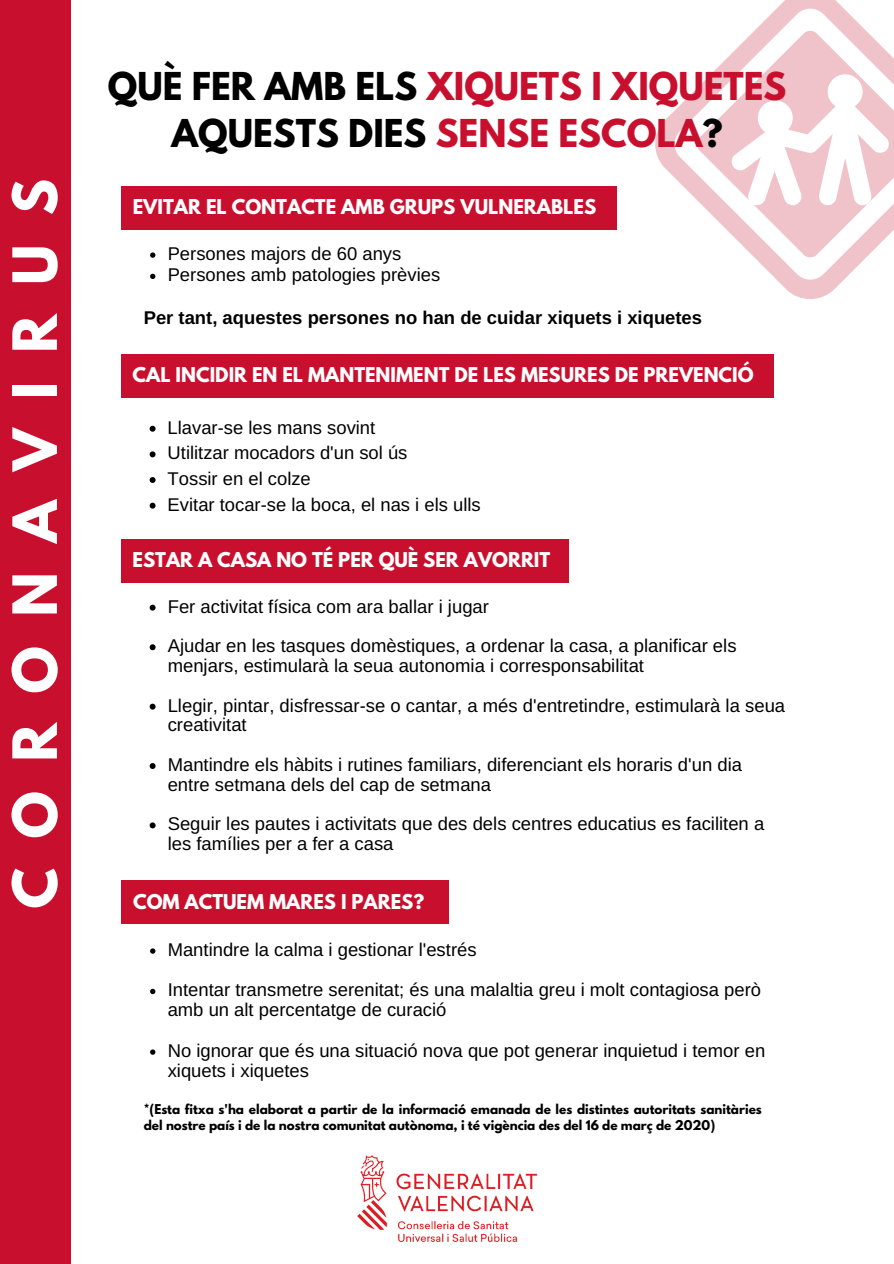
<style>
.page{position:relative;width:894px;height:1264px;background:#fff}
.page>*{position:absolute;margin:0;border:0;box-sizing:border-box;transform-origin:0 0}
.t1{font:700 54px "League Spartan";letter-spacing:.545em;color:#fff}
.t2{font:700 34.05px/46.8px "League Spartan";color:#c8102e;text-align:center}
.t3{font:18.45px/39.6px "Arimo";color:#000}
.t4{font:700 18.45px "Arimo";color:#000}
.t5{font:700 18.15px "League Spartan";color:#fff}
.t6{font:700 12px/15.8px "League Spartan";color:#000}
.s1{color:#000}
</style>
<div class="page">
<div style="left:0;top:0;width:71px;height:1263px;background:#c8102e"></div>
<div style="left:121px;top:186px;width:495px;height:44px;background:#c8102e"></div>
<div style="left:121px;top:354px;width:652px;height:43px;background:#c8102e"></div>
<div style="left:121px;top:539px;width:447px;height:43px;background:#c8102e"></div>
<svg style="left:150px;top:604px;width:5px;height:6px"></svg>
<svg style="left:150px;top:644px;width:5px;height:6px"></svg>
<svg style="left:150px;top:703px;width:5px;height:6px"></svg>
<svg style="left:150px;top:763px;width:5px;height:6px"></svg>
<svg style="left:150px;top:822px;width:5px;height:6px"></svg>
<div style="left:121px;top:880px;width:327px;height:43px;background:#c8102e"></div>
<svg style="left:150px;top:948px;width:5px;height:5px"></svg>
<svg style="left:150px;top:988px;width:5px;height:6px"></svg>
<svg style="left:150px;top:1049px;width:5px;height:5px"></svg>
<svg style="left:655px;top:0;width:187px;height:299px"></svg>
<svg style="left:672px;top:7px;width:193px;height:274px"></svg>
<svg style="left:695px;top:30px;width:198px;height:228px"></svg>
<svg style="left:150px;top:252px;width:5px;height:6px"></svg>
<svg style="left:150px;top:274px;width:5px;height:5px"></svg>
<svg style="left:150px;top:426px;width:5px;height:5px"></svg>
<svg style="left:150px;top:451px;width:5px;height:6px"></svg>
<svg style="left:150px;top:477px;width:5px;height:6px"></svg>
<svg style="left:150px;top:502px;width:5px;height:6px"></svg>
<img style="left:357px;top:1155px;width:181px;height:87px">
<h1 class="t1" style="left:8px;top:908px;width:731px;rotate:-90deg">CORONAVIRUS</h1>
<h2 class="t2" style="left:108px;top:67px;width:679px"><span class="s1">QUÈ FER AMB ELS</span> XIQUETS I XIQUETES<br><span class="s1">AQUESTS DIES</span> SENSE ESCOLA<span class="s1">?</span></h2>
<p class="t5" style="left:133px;top:198px;width:465px">EVITAR EL CONTACTE AMB GRUPS VULNERABLES</p>
<p class="t3" style="left:168px;top:243px;width:274px;line-height:21.3px">Persones majors de 60 anys<br>Persones amb patologies prèvies</p>
<p class="t4" style="left:144px;top:307px;width:559px">Per tant, aquestes persones no han de cuidar xiquets i xiquetes</p>
<p class="t5" style="left:133px;top:366px;width:622px">CAL INCIDIR EN EL MANTENIMENT DE LES MESURES DE PREVENCIÓ</p>
<p class="t3" style="left:168px;top:414px;width:314px;line-height:25.7px">Llavar-se les mans sovint<br>Utilitzar mocadors d'un sol ús<br>Tossir en el colze<br>Evitar tocar-se la boca, el nas i els ulls</p>
<p class="t5" style="left:133px;top:551px;width:419px">ESTAR A CASA NO TÉ PER QUÈ SER AVORRIT</p>
<p class="t3" style="left:168px;top:586px;width:570px">Fer activitat física com ara ballar i jugar<br>Ajudar en les tasques domèstiques, a ordenar la casa, a planificar els</p>
<p class="t3" style="left:168px;top:645px;width:618px">menjars, estimularà la seua autonomia i corresponsabilitat<br>Llegir, pintar, disfressar-se o cantar, a més d'entretindre, estimularà la seua</p>
<p class="t3" style="left:168px;top:705px;width:575px">creativitat<br>Mantindre els hàbits i rutines familiars, diferenciant els horaris d'un dia</p>
<p class="t3" style="left:168px;top:764px;width:598px">entre setmana dels del cap de setmana<br>Seguir les pautes i activitats que des dels centres educatius es faciliten a</p>
<p class="t3" style="left:168px;top:824px;width:227px">les famílies per a fer a casa</p>
<p class="t5" style="left:133px;top:893px;width:292px">COM ACTUEM MARES I PARES?</p>
<p class="t3" style="left:168px;top:929px;width:594px;line-height:40.3px">Mantindre la calma i gestionar l'estrés<br>Intentar transmetre serenitat; és una malaltia greu i molt contagiosa però</p>
<p class="t3" style="left:168px;top:989px;width:599px;line-height:40.3px">amb un alt percentatge de curació<br>No ignorar que és una situació nova que pot generar inquietud i temor en</p>
<p class="t3" style="left:168px;top:1050px;width:143px">xiquets i xiquetes</p>
<p class="t6" style="left:144px;top:1102px;width:619px">*(Esta fitxa s'ha elaborat a partir de la informació emanada de les distintes autoritats sanitàries del nostre país i de la nostra comunitat autònoma, i té vigència des del 16 de març de 2020)</p>
</div>
